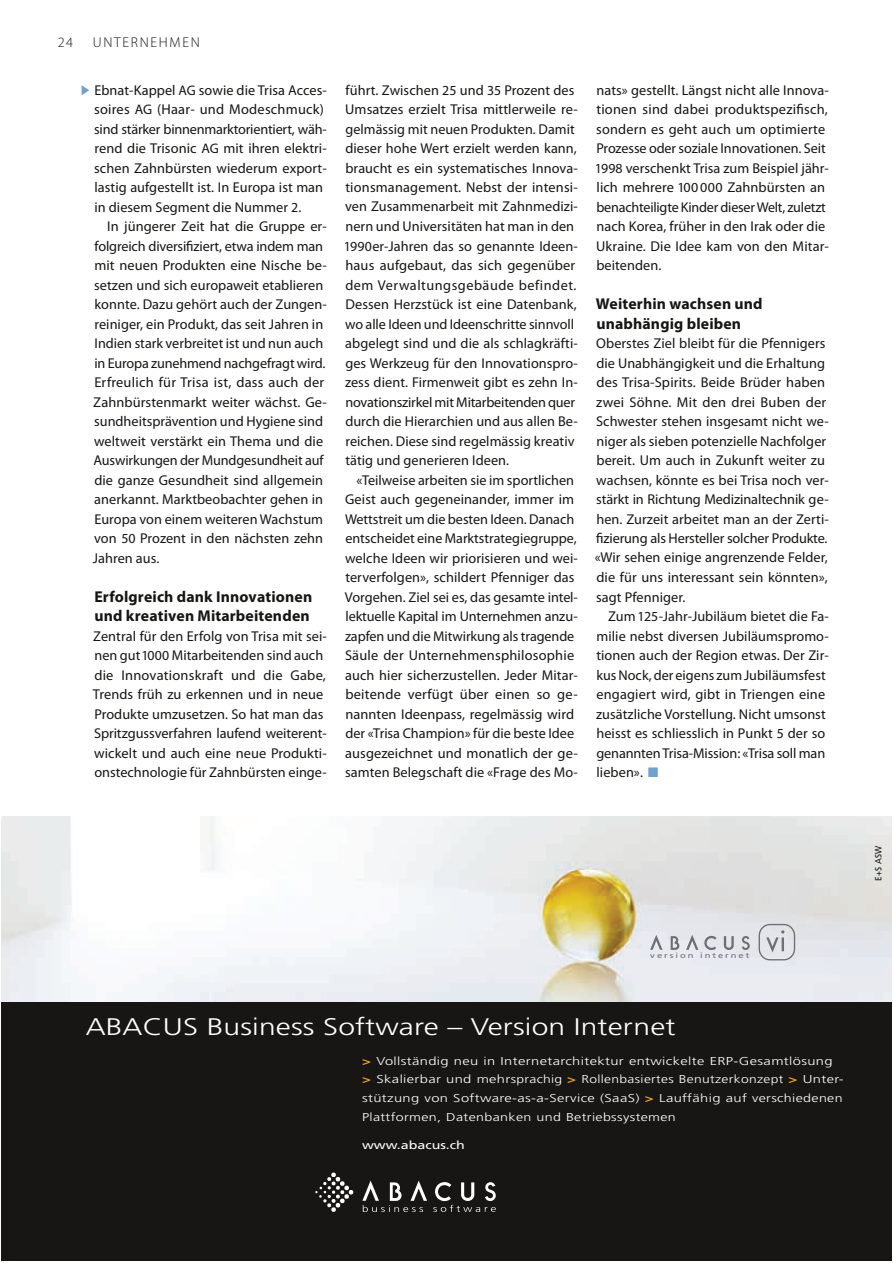
<style>
.page{position:relative;width:893px;height:1263px;background:#fff}
.page>*{position:absolute;margin:0;border:0;box-sizing:border-box;transform-origin:0 0}
.t1{font:300 24px "Frutiger";letter-spacing:.005em;color:#fff;scale:1.25 1}
.t2{font:700 15.75px/19.5px "Myriad Pro";letter-spacing:.01em;color:#171615}
.t3{font:14.25px/19.5px "Myriad Pro";letter-spacing:.005em;color:#171615}
.t4{font:300 14.25px "Myriad Pro";letter-spacing:.12em;color:#171615}
.t5{font:300 11.4px/18.8px "Frutiger";letter-spacing:.025em;color:#fff;scale:1.29 1}
.t6{font:11.4px "Frutiger";color:#fff;scale:1.25 1}
.t7{font:9px "Frutiger";color:#181716;scale:.9 1}
.t8{font:7.5px "Frutiger";letter-spacing:.21em;color:#6e6f6f;scale:1.25 1}
.s1{font-size:13.8px}
.s2{font-family:"Guifxv 2 Transports";font-size:13.5px;color:#719fce}
.s3{font-weight:700;color:#f6a61c}
</style>
<div class="page">
<img style="left:1px;top:816px;width:890px;height:187px">
<div style="left:1px;top:1003px;width:890px;height:258px;background:#171615"></div>
<svg style="left:315px;top:1173px;width:38px;height:39px"></svg>
<svg style="left:362px;top:1181px;width:65px;height:31px"></svg>
<svg style="left:433px;top:1182px;width:63px;height:30px"></svg>
<svg style="left:686px;top:935px;width:12px;height:15px"></svg>
<svg style="left:650px;top:935px;width:12px;height:15px"></svg>
<svg style="left:670px;top:936px;width:9px;height:14px"></svg>
<svg style="left:704px;top:936px;width:12px;height:14px"></svg>
<svg style="left:723px;top:936px;width:10px;height:14px"></svg>
<svg style="left:741px;top:936px;width:9px;height:15px"></svg>
<svg style="left:758px;top:924px;width:37px;height:36px"></svg>
<p class="t4" style="left:58px;top:37px;width:17px">24</p>
<p class="t4" style="left:93px;top:37px;width:109px">UNTERNEHMEN</p>
<p class="t3" style="left:94px;top:81px;width:234px">Ebnat-Kappel <span class="s1">AG</span> sowie die Trisa Acces&shy;soires <span class="s1">AG</span> (Haar- und Modeschmuck) sind stärker binnenmarktorientiert, wäh&shy;rend die Trisonic <span class="s1">AG</span> mit ihren elektri&shy;schen Zahnbürsten wiederum export&shy;lastig aufgestellt ist. In Europa ist man in diesem Segment die Nummer <span class="s1">2</span>.</p>
<p class="t3" style="left:93px;top:217px;width:235px;text-indent:14px">In jüngerer Zeit hat die Gruppe er&shy;folgreich diversifiziert, etwa indem man mit neuen Produkten eine Nische be&shy;setzen und sich europaweit etablieren konnte. Dazu gehört auch der Zungen&shy;reiniger, ein Produkt, das seit Jahren in Indien stark verbreitet ist und nun auch in Europa zunehmend nachgefragt wird.<br>Erfreulich für Trisa ist, dass auch der Zahnbürstenmarkt weiter wächst. Ge&shy;sundheitsprävention und Hygiene sind weltweit verstärkt ein Thema und die Auswirkungen der Mundgesundheit auf die ganze Gesundheit sind allgemein anerkannt. Marktbeobachter gehen in Europa von einem weiteren Wachstum von <span class="s1">50</span> Prozent in den nächsten zehn Jahren aus.</p>
<p class="t2" style="left:94px;top:588px;width:219px">Erfolgreich dank Innovationen und kreativen Mitarbeitenden</p>
<p class="t3" style="left:93px;top:627px;width:235px">Zentral für den Erfolg von Trisa mit sei&shy;nen gut <span class="s1">1000</span> Mitarbeitenden sind auch die Innovationskraft und die Gabe, Trends früh zu erkennen und in neue Produkte umzusetzen. So hat man das Spritzgussverfahren laufend weiterent&shy;wickelt und auch eine neue Produkti&shy;onstechnologie für Zahnbürsten einge-</p>
<p class="t3" style="left:344px;top:81px;width:235px">führt. Zwischen <span class="s1">25</span> und <span class="s1">35</span> Prozent des Umsatzes erzielt Trisa mittlerweile re&shy;gelmässig mit neuen Produkten. Damit dieser hohe Wert erzielt werden kann, braucht es ein systematisches Innova&shy;tionsmanagement. Nebst der intensi&shy;ven Zusammenarbeit mit Zahnmedizi&shy;nern und Universitäten hat man in den <span class="s1">1990</span>er-Jahren das so genannte Ideen&shy;haus aufgebaut, das sich gegenüber dem Verwaltungsgebäude befindet.<br>Des sen Herzstück ist eine Datenbank, wo alle Ideen und Ideenschritte sinnvoll abgelegt sind und die als schlagkräfti&shy;ges Werkzeug für den Innovationspro&shy;zess dient. Firmenweit gibt es zehn In&shy;novationszirkel mit Mitarbeitenden quer durch die Hierarchien und aus allen Be&shy;reichen. Diese sind regelmässig kreativ tätig und generieren Ideen.</p>
<p class="t3" style="left:345px;top:471px;width:234px;text-align:center">«Teilweise arbeiten sie im sportlichen Geist auch gegeneinander, immer im Wettstreit um die besten Ideen. Danach entscheidet eine Marktstrategiegruppe, welche Ideen wir priorisieren und wei&shy;terverfolgen», schildert Pfenniger das Vorgehen. Ziel sei es, das gesamte intel&shy;lektuelle Kapital im Unternehmen anzu&shy;zapfen und die Mitwirkung als tragende Säule der Unternehmensphilosophie auch hier sicherzustellen. Jeder Mitar&shy;beitende verfügt über einen so ge&shy;nannten Ideenpass, regelmässig wird der «Trisa Champion» für die beste Idee ausgezeichnet und monatlich der ge&shy;samten Belegschaft die «Frage des Mo-</p>
<p class="t3" style="left:595px;top:81px;width:235px">nats» gestellt. Längst nicht alle Innova&shy;tionen sind dabei produktspezifisch, sondern es geht auch um optimierte Prozesse oder soziale Innovationen. Seit <span class="s1">1998</span> verschenkt Trisa zum Beispiel jähr&shy;lich mehrere <span class="s1">100 000</span> Zahnbürsten an benachteiligte Kinder dieser Welt, zuletzt nach Korea, früher in den Irak oder die Ukraine. Die Idee kam von den Mitar&shy;beitenden.</p>
<p class="t2" style="left:596px;top:295px;width:168px">Weiterhin wachsen und unabhängig bleiben</p>
<p class="t3" style="left:594px;top:334px;width:235px">Oberstes Ziel bleibt für die Pfennigers die Unabhängigkeit und die Erhaltung des Trisa-Spirits. Beide Brüder haben zwei Söhne. Mit den drei Buben der Schwester stehen insgesamt nicht we&shy;niger als sieben potenzielle Nachfolger bereit. Um auch in Zukunft weiter zu wachsen, könnte es bei Trisa noch ver&shy;stärkt in Richtung Medizinaltechnik ge&shy;hen. Zurzeit arbeitet man an der Zerti&shy;fizierung als Hersteller solcher Produkte. «Wir sehen einige angrenzende Felder, die für uns interessant sein könnten», sagt Pfenniger.</p>
<p class="t3" style="left:596px;top:607px;width:234px;text-indent:12px">Zum <span class="s1">125</span>-Jahr-Jubiläum bietet die Fa&shy;milie nebst diversen Jubiläumspromo&shy;tionen auch der Region etwas. Der Zir&shy;kus Nock, der eigens zum Jubiläumsfest engagiert wird, gibt in Triengen eine zusätzliche Vorstellung. Nicht umsonst heisst es schliesslich in Punkt <span class="s1">5</span> der so genannten Trisa-Mission: «Trisa soll man lieben». <span class="s2">-</span></p>
<p class="t8" style="left:650px;top:953px;width:81px">version internet</p>
<h1 class="t1" style="left:86px;top:1017px;width:473px">ABACUS Business Software – Version Internet</h1>
<p class="t5" style="left:362px;top:1052px;width:375px"><span class="s3">&gt;</span> Vollständig neu in Internetarchitektur entwickelte ERP-Gesamtlösung <span class="s3">&gt;</span> Skalierbar und mehr sprachig <span class="s3">&gt;</span> Rollenbasiertes Benutzerkonzept <span class="s3">&gt;</span> Unter&shy;stützung von Software-as-a-Service (SaaS) <span class="s3">&gt;</span> Lauffähig auf verschiedenen Plattformen, Datenbanken und Betriebssystemen</p>
<p class="t6" style="left:362px;top:1140px;width:84px">www.abacus.ch</p>
<p class="t7" style="left:874px;top:881px;width:40px;rotate:-90deg">E+S ASW</p>
</div>
